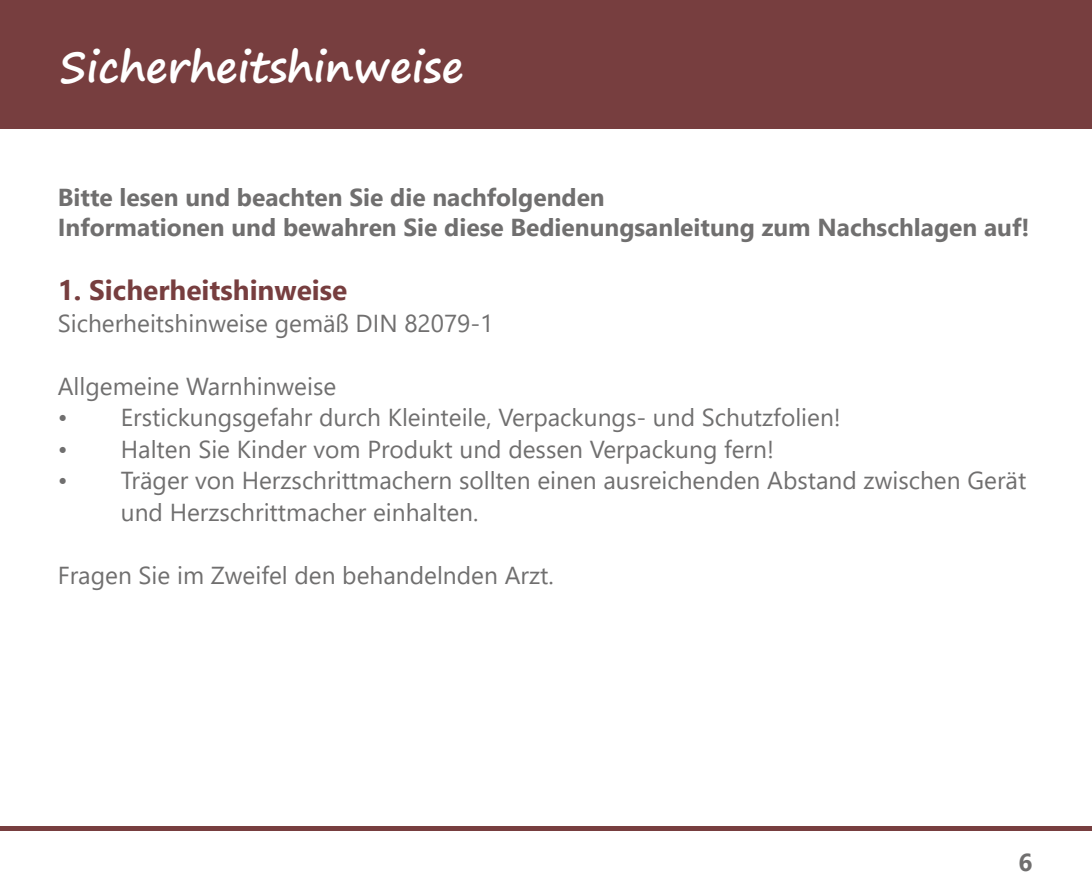
<style>
.page{position:relative;width:1092px;height:893px;background:#fff}
.page>*{position:absolute;margin:0;border:0;box-sizing:border-box;transform-origin:0 0}
.t1{font:700 42px "Segoe Print";color:#fff}
.t2{font:700 28px "Segoe UI";color:#773e3f}
.t3{font:24.5px/31.5px "Segoe UI";color:#706f6f}
.t4{font:700 24.5px/29.4px "Segoe UI";color:#706f6f}
</style>
<div class="page">
<div style="left:0;top:0;width:1091px;height:129px;background:#773e3f"></div>
<div style="left:0;top:825px;width:1091px;height:5px;background:#773e3f"></div>
<h1 class="t1" style="left:60px;top:29px;width:405px">Sicherheitshinweise</h1>
<p class="t4" style="left:58px;top:183px;width:973px">Bitte lesen und beachten Sie die nachfolgenden<br>Informationen und bewahren Sie diese Bedienungsanleitung zum Nachschlagen auf!</p>
<p class="t2" style="left:58px;top:268px;width:291px">1. Sicherheitshinweise</p>
<p class="t3" style="left:58px;top:307px;width:437px">Sicherheitshinweise gemäß DIN 82079-1</p>
<p class="t3" style="left:58px;top:370px;width:280px">Allgemeine Warnhinweise</p>
<p class="t3" style="left:58px;top:401px;width:784px">• Erstickungsgefahr durch Kleinteile, Verpackungs- und Schutzfolien!</p>
<p class="t3" style="left:58px;top:433px;width:717px">• Halten Sie Kinder vom Produkt und dessen Verpackung fern!</p>
<p class="t3" style="left:121px;top:464px;width:906px;text-indent:-63px">• Träger von Herzschrittmachern sollten einen ausreichenden Abstand zwischen Gerät und Herzschrittmacher einhalten.</p>
<p class="t3" style="left:58px;top:559px;width:497px">Fragen Sie im Zweifel den behandelnden Arzt.</p>
<p class="t4" style="left:1018px;top:847px;width:16px">6</p>
</div>
